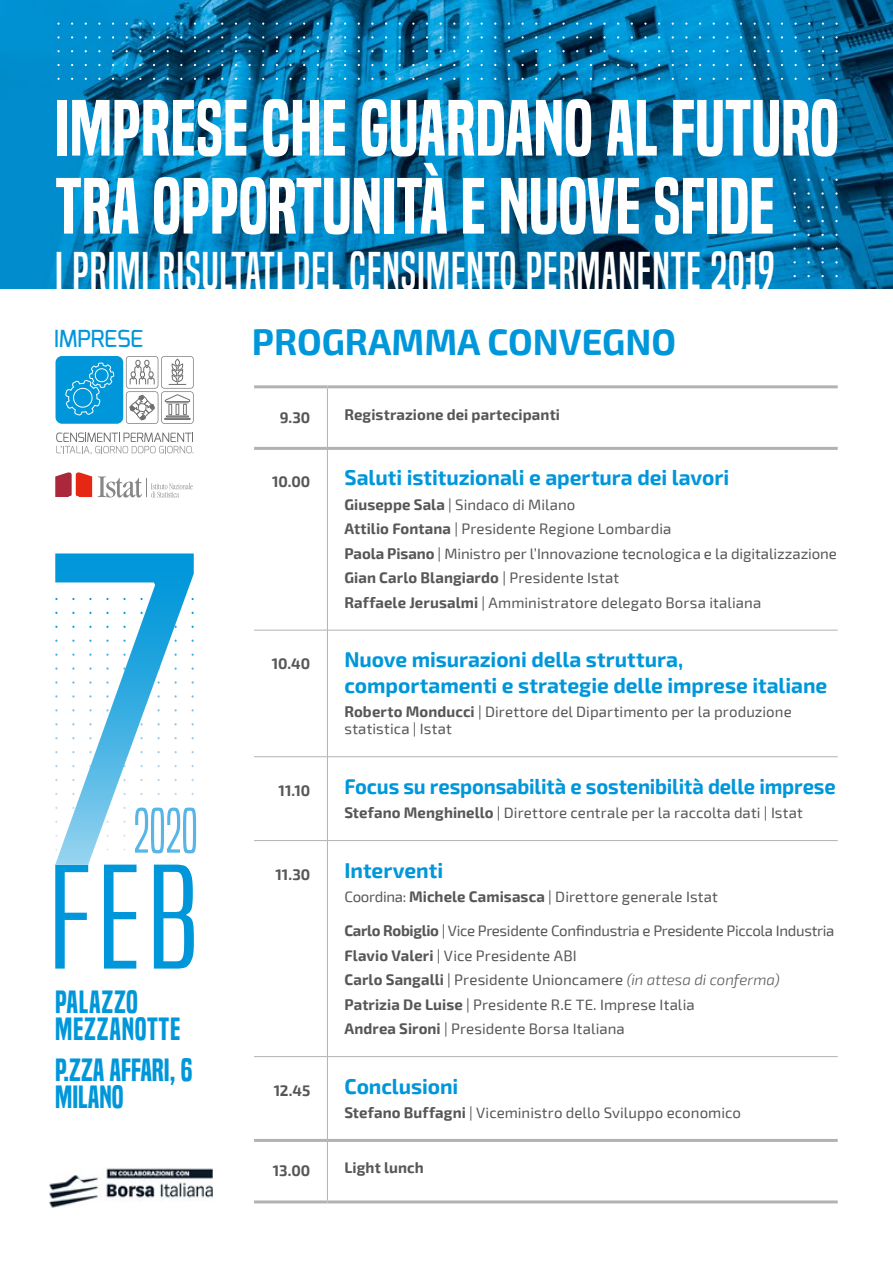
<style>
.page{position:relative;width:893px;height:1263px;background:#fff}
.page>*{position:absolute;margin:0;border:0;box-sizing:border-box;transform-origin:0 0}
.t1{font:73.5px/78px "Built Titling Sb";color:#fff}
.t2{font:58.5px "Built Titling Lt";color:#57b5e7}
.t3{font:49.5px "Built Titling Rg";letter-spacing:.02em;color:#fff}
.t4{font:700 36px "Exo 2";color:#0097da}
.t5{font:30px/27px "Built Titling Sb";letter-spacing:.01em;color:#0097da}
.t6{font:500 23.4px "Exo";letter-spacing:-.02em;color:#0097da}
.t7{font:700 21px/25.5px "Exo 2";letter-spacing:-.005em;color:#0097da}
.t8{font:700 21px "Exo 2";letter-spacing:-.005em;color:#0097da;scale:.96 1}
.t9{font:15px/24.5px "Exo 2";letter-spacing:.005em;color:#575756}
.t10{font:700 15px "Exo 2";letter-spacing:.005em;color:#575756}
.s1{font-weight:700}
.s2{font-weight:300;font-style:italic}
</style>
<div class="page">
<svg style="left:55px;top:472px;width:37px;height:25px"></svg>
<svg style="left:98px;top:476px;width:95px;height:21px"></svg>
<svg style="left:56px;top:432px;width:138px;height:22px"></svg>
<div style="left:56px;top:356px;width:67px;height:68px;background:#0097da;border-radius:7px"></div>
<svg style="left:65px;top:362px;width:50px;height:54px"></svg>
<svg style="left:126px;top:356px;width:68px;height:68px"></svg>
<hr style="left:254px;top:385px;width:73px;height:3px;background:#b3b2b2">
<hr style="left:327px;top:385px;width:511px;height:3px;background:#b3b2b2">
<hr style="left:254px;top:447px;width:73px;height:3px;background:#b3b2b2">
<hr style="left:328px;top:447px;width:510px;height:3px;background:#b3b2b2">
<hr style="left:254px;top:1139px;width:73px;height:3px;background:#b3b2b2">
<hr style="left:328px;top:1139px;width:510px;height:3px;background:#b3b2b2">
<hr style="left:254px;top:1200px;width:73px;height:3px;background:#b3b2b2">
<hr style="left:327px;top:1200px;width:511px;height:3px;background:#b3b2b2">
<hr style="left:254px;top:630px;width:73px;height:1px;background:#b3b2b2">
<hr style="left:254px;top:756px;width:73px;height:1px;background:#b3b2b2">
<hr style="left:254px;top:840px;width:73px;height:1px;background:#b3b2b2">
<hr style="left:254px;top:1056px;width:73px;height:1px;background:#b3b2b2">
<hr style="left:327px;top:388px;width:1px;height:60px;background:#b3b2b2">
<hr style="left:327px;top:448px;width:1px;height:182px;background:#b3b2b2">
<hr style="left:327px;top:630px;width:511px;height:1px;background:#b3b2b2">
<hr style="left:327px;top:630px;width:1px;height:126px;background:#b3b2b2">
<hr style="left:327px;top:756px;width:511px;height:1px;background:#b3b2b2">
<hr style="left:327px;top:757px;width:1px;height:83px;background:#b3b2b2">
<hr style="left:327px;top:840px;width:511px;height:1px;background:#b3b2b2">
<hr style="left:327px;top:841px;width:1px;height:215px;background:#b3b2b2">
<hr style="left:327px;top:1056px;width:511px;height:1px;background:#b3b2b2">
<hr style="left:327px;top:1057px;width:1px;height:83px;background:#b3b2b2">
<hr style="left:327px;top:1140px;width:1px;height:60px;background:#b3b2b2">
<svg style="left:55px;top:553px;width:139px;height:415px"></svg>
<img style="left:49px;top:1168px;width:164px;height:40px">
<img style="left:0;top:0;width:893px;height:289px">
<svg style="left:59px;top:50px;width:764px;height:2px;background:#2284b2"></svg>
<svg style="left:802px;top:206px;width:21px;height:2px"></svg>
<svg style="left:802px;top:275px;width:21px;height:2px"></svg>
<svg style="left:59px;top:64px;width:764px;height:2px;background:#258ab9"></svg>
<svg style="left:802px;top:220px;width:21px;height:2px"></svg>
<svg style="left:59px;top:23px;width:764px;height:2px;background:#2187b7"></svg>
<svg style="left:802px;top:179px;width:21px;height:2px"></svg>
<svg style="left:802px;top:247px;width:21px;height:3px"></svg>
<svg style="left:59px;top:78px;width:764px;height:2px;background:#238bbb"></svg>
<svg style="left:802px;top:234px;width:21px;height:2px"></svg>
<svg style="left:59px;top:36px;width:764px;height:3px;background:#1a82b2"></svg>
<svg style="left:802px;top:192px;width:21px;height:3px"></svg>
<svg style="left:802px;top:261px;width:21px;height:2px"></svg>
<h1 class="t1" style="left:55px;top:90px;width:785px">IMPRESE CHE GUARDANO AL FUTURO<br>TRA OPPORTUNITÀ E NUOVE SFIDE</h1>
<h3 class="t3" style="left:55px;top:241px;width:721px">I PRIMI RISULTATI DEL CENSIMENTO PERMANENTE 2019</h3>
<h3 class="t6" style="left:54px;top:323px;width:91px">IMPRESE</h3>
<h2 class="t2" style="left:133px;top:796px;width:66px">2020</h2>
<h3 class="t5" style="left:55px;top:988px;width:127px">PALAZZO<br>MEZZANOTTE</h3>
<h3 class="t5" style="left:55px;top:1056px;width:139px">P.ZZA AFFARI, 6<br>MILANO</h3>
<h3 class="t4" style="left:252px;top:320px;width:426px">PROGRAMMA CONVEGNO</h3>
<p class="t10" style="left:280px;top:409px;width:32px">9.30</p>
<p class="t10" style="left:344px;top:405px;width:217px">Registrazione dei partecipanti</p>
<p class="t10" style="left:272px;top:473px;width:40px">10.00</p>
<h3 class="t7" style="left:344px;top:466px;width:386px">Saluti istituzionali e apertura dei lavori</h3>
<p class="t9" style="left:344px;top:493px;width:494px"><span class="s1">Giuseppe Sala</span> | Sindaco di Milano<br><span class="s1">Attilio Fontana</span> | Presidente Regione Lombardia<br><span class="s1">Paola Pisano</span> | Ministro per l’Innovazione tecnologica e la digitalizzazione <span class="s1">Gian Carlo Blangiardo</span> | Presidente Istat<br><span class="s1">Raffaele Jerusalmi</span> | Amministratore delegato Borsa italiana</p>
<p class="t10" style="left:272px;top:655px;width:40px">10.40</p>
<h3 class="t7" style="left:344px;top:647px;width:484px">Nuove misurazioni della struttura, comportamenti e strategie delle imprese italiane</h3>
<p class="t9" style="left:344px;top:703px;width:449px;line-height:17.2px"><span class="s1">Roberto Monducci</span> | Direttore del Dipartimento per la produzione statistica | Istat</p>
<p class="t10" style="left:279px;top:781px;width:33px">11.10</p>
<h3 class="t8" style="left:344px;top:774px;width:513px">Focus su responsabilità e sostenibilità delle imprese</h3>
<p class="t9" style="left:344px;top:801px;width:460px"><span class="s1">Stefano Menghinello</span> | Direttore centrale per la raccolta dati | Istat</p>
<p class="t10" style="left:275px;top:865px;width:36px">11.30</p>
<h3 class="t7" style="left:344px;top:858px;width:100px">Interventi</h3>
<p class="t9" style="left:344px;top:885px;width:375px">Coordina: <span class="s1">Michele Camisasca</span> | Direttore generale Istat</p>
<p class="t9" style="left:344px;top:919px;width:492px"><span class="s1">Carlo Robiglio</span> | Vice Presidente Confindustria e Presidente Piccola Industria <span class="s1">Flavio Valeri</span> | Vice Presidente ABI<br><span class="s1">Carlo Sangalli</span> | Presidente Unioncamere <span class="s2">(in attesa di conferma)<br></span><span class="s1">Patrizia De Luise</span> | Presidente R.E TE. Imprese Italia<br><span class="s1">Andrea Sironi</span> | Presidente Borsa Italiana</p>
<p class="t10" style="left:274px;top:1081px;width:38px">12.45</p>
<h3 class="t7" style="left:344px;top:1074px;width:115px">Conclusioni</h3>
<p class="t9" style="left:344px;top:1101px;width:398px"><span class="s1">Stefano Buffagni</span> | Viceministro dello Sviluppo economico</p>
<p class="t10" style="left:273px;top:1162px;width:39px">13.00</p>
<p class="t10" style="left:344px;top:1159px;width:81px">Light lunch</p>
</div>
